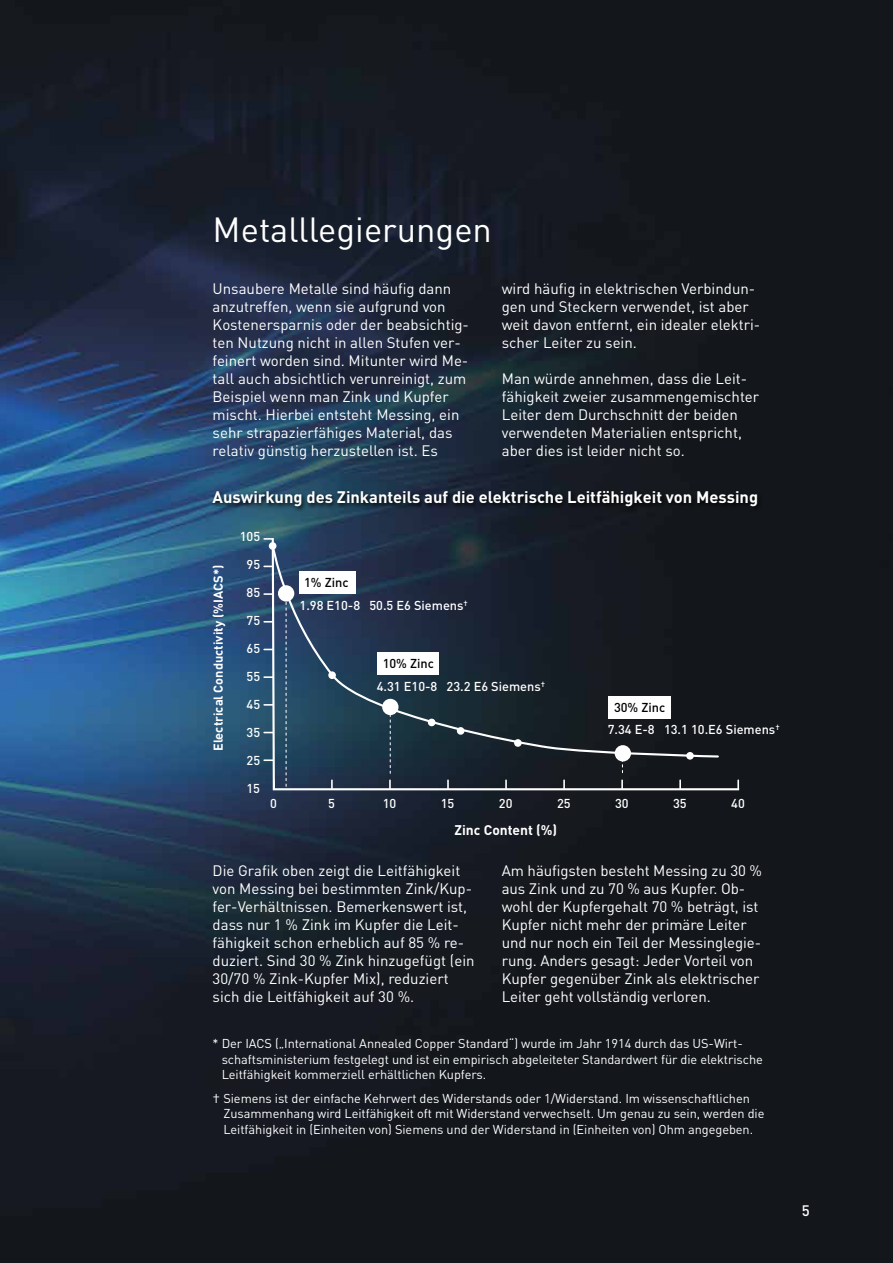
<style>
.page{position:relative;width:893px;height:1263px;background:#fff}
.page>*{position:absolute;margin:0;border:0;box-sizing:border-box;transform-origin:0 0}
.t1{font:34.5px "DIN";color:#fff}
.t2{font:700 16.5px "DIN";color:#fff}
.t3{font:15px/18px "DIN";color:#fff}
.t4{font:500 15px "DIN";color:#fff}
.t5{font:700 13.8px "DIN";color:#fff}
.t6{font:12.75px/15.3px "DIN";letter-spacing:-.005em;color:#fff}
.t7{font:500 12.75px "DIN";color:#fff}
.t8{font:700 12.75px "DIN";color:#fff}
.t9{font:500 12.75px "DIN";color:#000}
</style>
<div class="page">
<img style="left:0;top:0;width:893px;height:1263px">
<svg style="left:271px;top:536px;width:470px;height:255px;background:#212a34"></svg>
<svg style="left:286px;top:759px;width:1px;height:30px"></svg>
<svg style="left:264px;top:759px;width:9px;height:2px"></svg>
<svg style="left:331px;top:780px;width:2px;height:9px"></svg>
<svg style="left:273px;top:780px;width:2px;height:9px"></svg>
<svg style="left:389px;top:759px;width:2px;height:30px"></svg>
<svg style="left:447px;top:780px;width:2px;height:9px"></svg>
<svg style="left:505px;top:780px;width:2px;height:9px"></svg>
<svg style="left:563px;top:780px;width:2px;height:9px"></svg>
<svg style="left:621px;top:761px;width:2px;height:28px"></svg>
<svg style="left:679px;top:780px;width:2px;height:9px"></svg>
<svg style="left:737px;top:780px;width:2px;height:9px"></svg>
<svg style="left:264px;top:704px;width:7px;height:2px"></svg>
<svg style="left:264px;top:676px;width:7px;height:2px"></svg>
<svg style="left:264px;top:621px;width:7px;height:2px"></svg>
<svg style="left:264px;top:593px;width:7px;height:2px"></svg>
<svg style="left:264px;top:538px;width:8px;height:2px"></svg>
<svg style="left:271px;top:544px;width:449px;height:215px;background:#283441"></svg>
<div style="left:269px;top:542px;width:7px;height:8px;background:#fff;border-radius:50%"></div>
<div style="left:428px;top:719px;width:7px;height:7px;background:#fff;border-radius:50%"></div>
<div style="left:382px;top:699px;width:16px;height:16px;background:#fff;border-radius:50%"></div>
<div style="left:615px;top:745px;width:16px;height:16px;background:#fff;border-radius:50%"></div>
<div style="left:278px;top:585px;width:16px;height:16px;background:#fff;border-radius:50%"></div>
<div style="left:457px;top:727px;width:7px;height:8px;background:#fff;border-radius:50%"></div>
<div style="left:514px;top:739px;width:8px;height:8px;background:#fff;border-radius:50%"></div>
<div style="left:328px;top:671px;width:8px;height:8px;background:#fff;border-radius:50%"></div>
<div style="left:686px;top:752px;width:8px;height:8px;background:#fff;border-radius:50%"></div>
<div style="left:210px;top:489px;width:553px;height:24px;background:#000;opacity:.95"></div>
<h1 class="t1" style="left:213px;top:208px;width:281px">Metalllegierungen</h1>
<p class="t3" style="left:213px;top:279px;width:258px">Unsaubere Metalle sind häufig dann anzutreffen, wenn sie aufgrund von Kostenersparnis oder der beabsichtig&shy;ten Nutzung nicht in allen Stufen ver&shy;feinert worden sind. Mitunter wird Me&shy;tall auch absichtlich verunreinigt, zum Beispiel wenn man Zink und Kupfer mischt. Hierbei entsteht Messing, ein sehr strapazierfähiges Material, das relativ günstig herzustellen ist. Es</p>
<p class="t3" style="left:502px;top:279px;width:260px">wird häufig in elektrischen Verbindun&shy;gen und Steckern verwendet, ist aber weit davon entfernt, ein idealer elektri&shy;scher Leiter zu sein.</p>
<p class="t3" style="left:502px;top:369px;width:259px">Man würde annehmen, dass die Leit&shy;fähigkeit zweier zusammengemischter Leiter dem Durchschnitt der beiden verwendeten Materialien entspricht, aber dies ist leider nicht so.</p>
<p class="t2" style="left:213px;top:487px;width:547px">Auswirkung des Zinkanteils auf die elektrische Leitfähigkeit von Messing</p>
<p class="t8" style="left:210px;top:751px;width:188px;rotate:-90deg">Electrical Conductivity (%IACS*)</p>
<p class="t7" style="left:240px;top:528px;width:22px">105</p>
<p class="t7" style="left:247px;top:556px;width:15px">95</p>
<p class="t7" style="left:247px;top:584px;width:15px">85</p>
<p class="t7" style="left:247px;top:612px;width:15px">75</p>
<p class="t7" style="left:247px;top:640px;width:15px">65</p>
<p class="t7" style="left:247px;top:668px;width:15px">55</p>
<p class="t7" style="left:247px;top:696px;width:15px">45</p>
<p class="t7" style="left:247px;top:724px;width:15px">35</p>
<p class="t7" style="left:247px;top:752px;width:15px">25</p>
<p class="t7" style="left:246px;top:780px;width:15px">15</p>
<p class="t9" style="left:304px;top:574px;width:46px">1% Zinc</p>
<p class="t7" style="left:300px;top:597px;width:170px">1.98 E10-8 50.5 E6 Siemens<sup>†</sup></p>
<p class="t9" style="left:383px;top:655px;width:53px">10% Zinc</p>
<p class="t7" style="left:377px;top:678px;width:170px">4.31 E10-8 23.2 E6 Siemens<sup>†</sup></p>
<p class="t9" style="left:614px;top:700px;width:53px">30% Zinc</p>
<p class="t7" style="left:608px;top:722px;width:173px">7.34 E-8 13.1 10.E6 Siemens<sup>†</sup></p>
<p class="t7" style="left:270px;top:795px;width:8px">0</p>
<p class="t7" style="left:328px;top:795px;width:8px">5</p>
<p class="t7" style="left:383px;top:795px;width:15px">10</p>
<p class="t7" style="left:441px;top:795px;width:15px">15</p>
<p class="t7" style="left:499px;top:795px;width:15px">20</p>
<p class="t7" style="left:557px;top:795px;width:15px">25</p>
<p class="t7" style="left:615px;top:795px;width:15px">30</p>
<p class="t7" style="left:673px;top:795px;width:15px">35</p>
<p class="t7" style="left:731px;top:795px;width:15px">40</p>
<p class="t5" style="left:455px;top:821px;width:104px">Zinc Content (%)</p>
<p class="t3" style="left:213px;top:861px;width:263px">Die Grafik oben zeigt die Leitfähigkeit von Messing bei bestimmten Zink/Kup&shy;fer-Verhältnissen. Bemerkenswert ist, dass nur 1 % Zink im Kupfer die Leit&shy;fähigkeit schon erheblich auf 85 % re&shy;duziert. Sind 30 % Zink hinzugefügt (ein 30/70 % Zink-Kupfer Mix), reduziert sich die Leitfähigkeit auf 30 %.</p>
<p class="t3" style="left:502px;top:861px;width:262px">Am häufigsten besteht Messing zu 30 % aus Zink und zu 70 % aus Kupfer. Ob&shy;wohl der Kupfergehalt 70 % beträgt, ist Kupfer nicht mehr der primäre Leiter und nur noch ein Teil der Messinglegie&shy;rung. Anders gesagt: Jeder Vorteil von Kupfer gegenüber Zink als elektrischer Leiter geht vollständig verloren.</p>
<p class="t6" style="left:222px;top:1036px;width:543px;text-indent:-9px">* Der IACS („International Annealed Copper Standard“) wurde im Jahr 1914 durch das US-Wirt&shy;schaftsministerium festgelegt und ist ein empirisch abgeleiteter Standardwert für die elektrische<br>Leitfähigkeit kommerziell erhältlichen Kupfers.</p>
<p class="t6" style="left:223px;top:1090px;width:543px;line-height:15.8px;text-indent:-11px">† Siemens ist der einfache Kehrwert des Widerstands oder 1/Widerstand. Im wissenschaftlichen<br>Zusammenhang wird Leitfähigkeit oft mit Widerstand verwechselt. Um genau zu sein, werden die<br>Leitfähigkeit in (Einheiten von) Siemens und der Widerstand in (Einheiten von) Ohm angegeben.</p>
<p class="t4" style="left:802px;top:1201px;width:9px">5</p>
</div>
